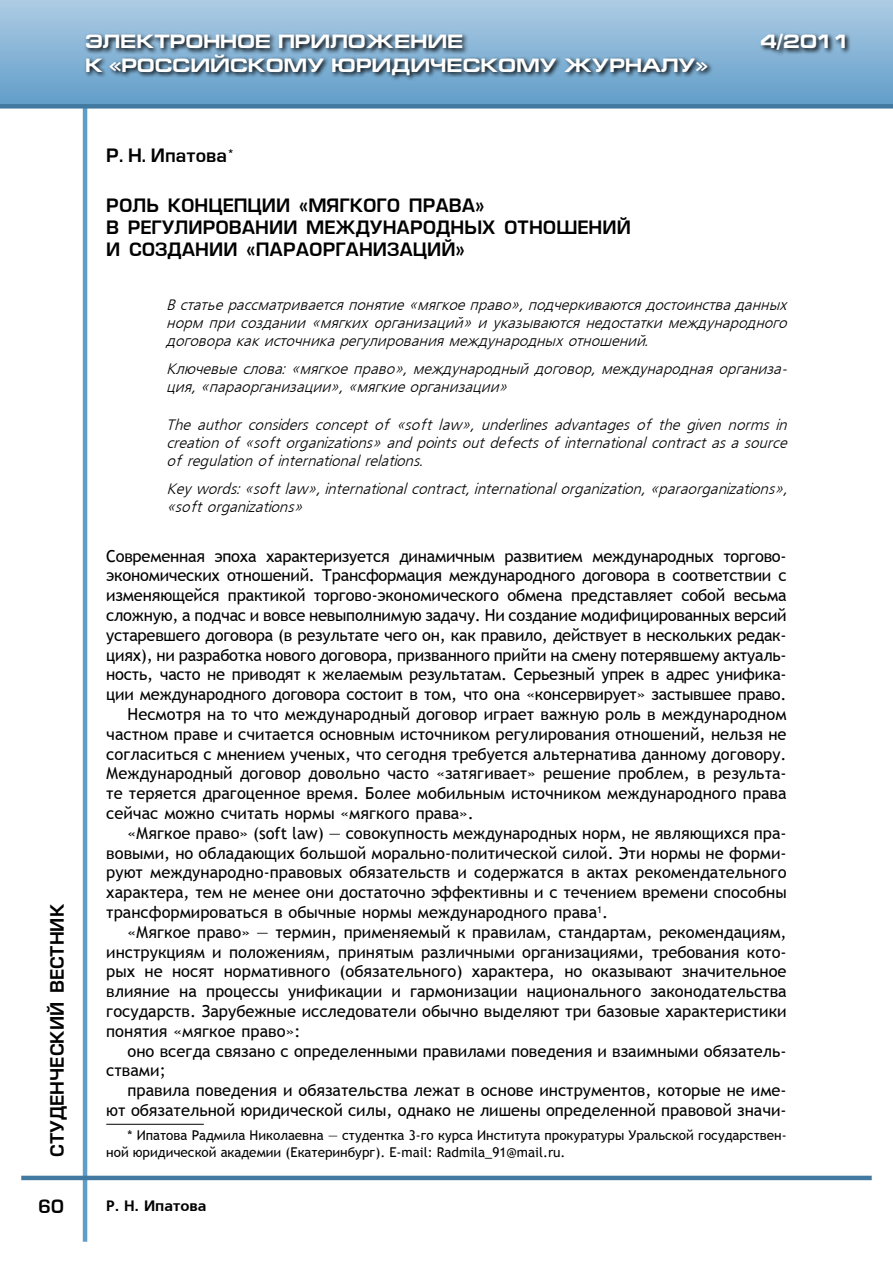
<style>
.page{position:relative;width:893px;height:1263px;background:#fff}
.page>*{position:absolute;margin:0;border:0;box-sizing:border-box;transform-origin:0 0}
.t1{font:700 19.5px "Europe Ext";color:#fff}
.t2{font:18px "Europe Demi Normal";color:#000}
.t3{font:16.5px "Trebuchet MS";color:#000}
.t4{font:italic 15px/18px "Free Set Cyrillic";color:#000;text-align:justify}
.t5{font:15px "Free Set Bold Cyrillic";color:#000}
.t6{font:13.5px/16.2px "Trebuchet MS";color:#000}
</style>
<div class="page">
<hr style="left:83px;top:89px;width:4px;height:1153px;background:#5f9ec9">
<hr style="left:21px;top:1176px;width:851px;height:4px;background:#4279a0">
<div style="left:0;top:0;width:893px;height:106px;background:linear-gradient(to bottom,#aecce4,#619dc9)"></div>
<div style="left:0;top:104px;width:893px;height:5px;background:#4279a0"></div>
<svg style="left:83px;top:31px;width:768px;height:50px;background:#6b91ad"></svg>
<hr style="left:106px;top:1124px;width:98px;height:1px;background:#000">
<p class="t1" style="left:85px;top:31px;width:380px">ЭЛЕКТРОННОЕ ПРИЛОЖЕНИЕ</p>
<p class="t1" style="left:760px;top:31px;width:92px">4/2011</p>
<p class="t1" style="left:85px;top:54px;width:624px">К «РОССИЙСКОМУ ЮРИДИЧЕСКОМУ ЖУРНАЛУ»</p>
<p class="t2" style="left:47px;top:1157px;width:254px;rotate:-90deg">СТУДЕНЧЕСКИЙ ВЕСТНИК</p>
<p class="t2" style="left:38px;top:1196px;width:27px">60</p>
<p class="t2" style="left:106px;top:146px;width:130px">Р. Н. Ипатова<sup>*</sup></p>
<p class="t2" style="left:106px;top:195px;width:170px">Роль концепции</p>
<p class="t2" style="left:299px;top:195px;width:187px">«мягкого права»</p>
<p class="t2" style="left:106px;top:217px;width:164px">в регулировании</p>
<p class="t2" style="left:306px;top:217px;width:64px">междун</p>
<p class="t2" style="left:397px;top:217px;width:195px">ародн ых отношений</p>
<p class="t2" style="left:106px;top:239px;width:104px">и создании</p>
<p class="t2" style="left:246px;top:239px;width:220px">«параорганизаций »</p>
<p class="t4" style="left:166px;top:297px;width:626px">В статьерассматриваетсяпонятие«мягкоеправо»,подчеркиваютсядостоинстваданных норм при создании «мягких организаций» и указываются недостатки международного договоракакисточникарегулированиямеждународныхотношений.</p>
<p class="t4" style="left:166px;top:361px;width:626px">Ключевые слова: «мягкое право», международный договор, международная организа&shy;ция,«параорганизации»,«мягкиеорганизации»</p>
<p class="t4" style="left:166px;top:416px;width:626px">The author considers concept of «soft law», underlines advantages of the given norms in creationof«softorganizations» andpointsoutdefectsofinternationalcontractasasource ofregulationofinternationalrelations.</p>
<p class="t4" style="left:166px;top:480px;width:626px">Keywords:«softlaw»,internationalcontract,internationalorganization,«paraorganizations», «softorganizations»</p>
<p class="t3" style="left:106px;top:546px;width:682px">Современная эпоха характеризуется динамичным развитием международных торгово-</p>
<p class="t3" style="left:106px;top:566px;width:682px">экономических отношений. Трансформация международного договора в соответствии с</p>
<p class="t3" style="left:106px;top:586px;width:682px">изменяющейся практикой торгово-экономического обмена представляет собой весьма</p>
<p class="t3" style="left:106px;top:605px;width:682px">сложную, а подчас и вовсе невыполнимую задачу. Ни создание модифицированных версий</p>
<p class="t3" style="left:106px;top:625px;width:682px">устаревшего договора (в результате чего он, как правило, действует в нескольких редак-</p>
<p class="t3" style="left:106px;top:645px;width:682px">циях), ни разработка нового договора, призванного прийти на смену потерявшему актуаль-</p>
<p class="t3" style="left:106px;top:665px;width:682px">ность, часто не приводят к желаемым результатам. Серьезный упрек в адрес унифика-</p>
<p class="t3" style="left:106px;top:685px;width:682px">ции международного договора состоит в том, что она «консервирует» застывшее право.</p>
<p class="t3" style="left:128px;top:704px;width:661px">Несмотря на то что международный договор играет важную роль в международном</p>
<p class="t3" style="left:106px;top:724px;width:682px">частном праве и считается основным источником регулирования отношений, нельзя не</p>
<p class="t3" style="left:106px;top:744px;width:682px">согласиться с мнением ученых, что сегодня требуется альтернатива данному договору.</p>
<p class="t3" style="left:106px;top:764px;width:682px">Международный договор довольно часто «затягивает» решение проблем, в результа-</p>
<p class="t3" style="left:106px;top:784px;width:682px">те теряется драгоценное время. Более мобильным источником международного права</p>
<p class="t3" style="left:106px;top:803px;width:369px">сейчас можно считать нормы «мягкого права».</p>
<p class="t3" style="left:128px;top:823px;width:661px">«Мягкое право» (soft law) — совокупность международных норм, не являющихся пра-</p>
<p class="t3" style="left:106px;top:843px;width:682px">вовыми, но обладающих большой морально-политической силой. Эти нормы не форми-</p>
<p class="t3" style="left:106px;top:863px;width:682px">руют международно-правовых обязательств и содержатся в актах рекомендательного</p>
<p class="t3" style="left:106px;top:883px;width:682px">характера, тем не менее они достаточно эффективны и с течением времени способны</p>
<p class="t3" style="left:106px;top:902px;width:503px">трансформироваться в обычные нормы международного права<sup>1</sup>.</p>
<p class="t3" style="left:128px;top:922px;width:661px">«Мягкое право» — термин, применяемый к правилам, стандартам, рекомендациям,</p>
<p class="t3" style="left:106px;top:942px;width:682px">инструкциям и положениям, принятым различными организациями, требования кото-</p>
<p class="t3" style="left:106px;top:962px;width:682px">рых не носят нормативного (обязательного) характера, но оказывают значительное</p>
<p class="t3" style="left:106px;top:982px;width:682px">влияние на процессы унификации и гармонизации национального законодательства</p>
<p class="t3" style="left:106px;top:1001px;width:682px">государств. Зарубежные исследователи обычно выделяют три базовые характеристики</p>
<p class="t3" style="left:106px;top:1021px;width:196px">понятия «мягкое право»:</p>
<p class="t3" style="left:128px;top:1041px;width:661px">оно всегда связано с определенными правилами поведения и взаимными обязатель-</p>
<p class="t3" style="left:106px;top:1061px;width:61px">ствами;</p>
<p class="t3" style="left:128px;top:1081px;width:661px">правила поведения и обязательства лежат в основе инструментов, которые не име-</p>
<p class="t3" style="left:106px;top:1100px;width:682px">ют обязательной юридической силы, однако не лишены определенной правовой значи-</p>
<p class="t6" style="left:106px;top:1128px;width:682px;text-indent:21px">* Ипатова Радмила Николаевна — студентка 3-го курса Института прокуратуры Уральской государствен&shy;ной юридической академии (Екатеринбург). E-mail: Radmila_91@mail.ru.</p>
<p class="t5" style="left:106px;top:1197px;width:102px">Р. Н. Ипатова</p>
</div>
